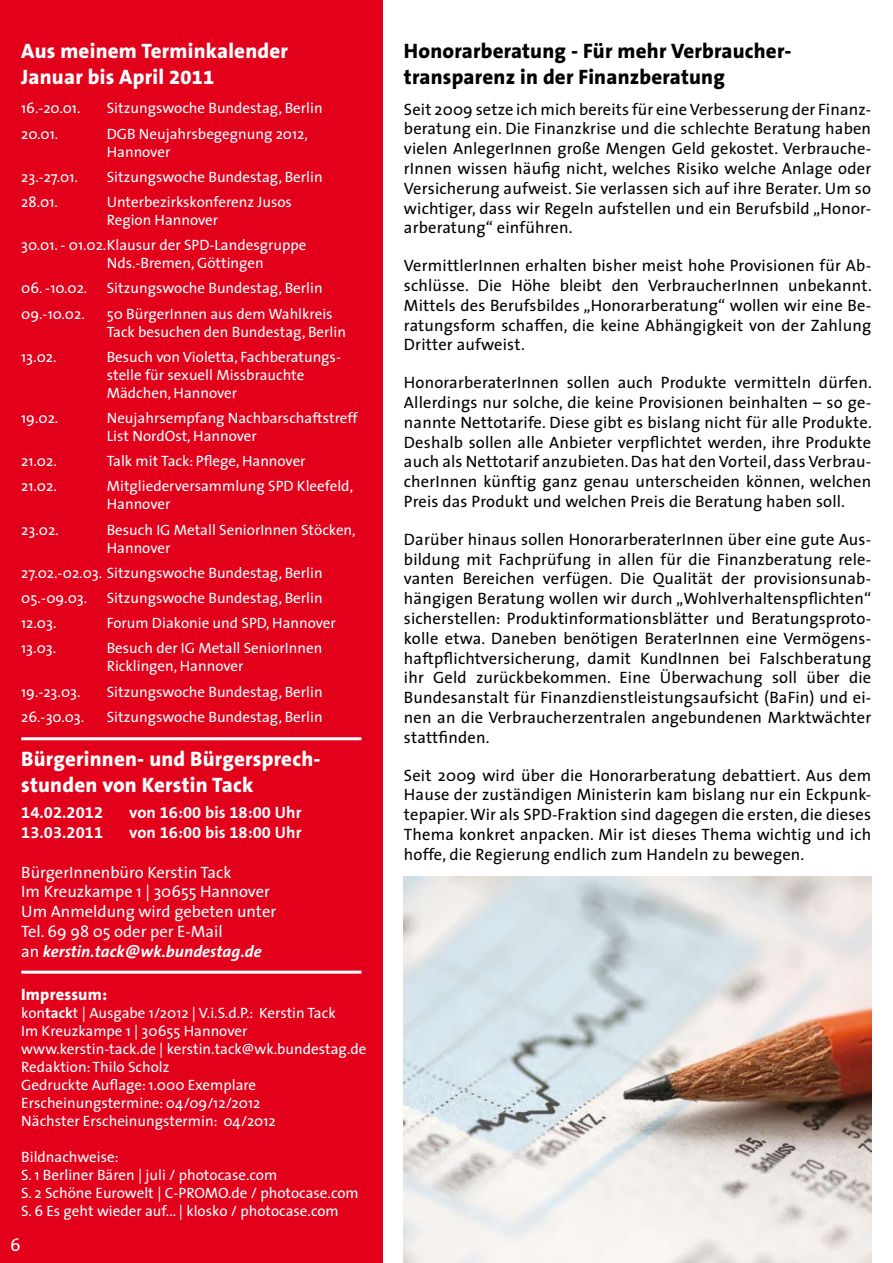
<style>
.page{position:relative;width:893px;height:1263px;background:#fff}
.page>*{position:absolute;margin:0;border:0;box-sizing:border-box;transform-origin:0 0}
.t1{font:800 21px/25.2px "The Sans B8";letter-spacing:.01em;color:#fff}
.t2{font:800 21px/25.2px "The Sans B8";letter-spacing:.01em;color:#000}
.t3{font:18px "The Sans";color:#fff}
.t4{font:16.5px/19.8px "The Sans";letter-spacing:.01em;color:#000;text-align:justify}
.t5{font:16.5px/19.8px "The Sans";color:#fff}
.t6{font:700 16.5px "The Sans B7";letter-spacing:.005em;color:#fff}
.t7{font:italic 700 16.5px "The Sans B7";color:#fff}
.t8{font:800 16.5px "The Sans B8";letter-spacing:.01em;color:#fff}
.t9{font:15px/18px "The Sans";color:#fff}
.s1{font-size:20.25px}
.s2{font-family:"The Sans";font-weight:400;font-style:normal}
.s3{font-family:"The Sans B7";font-weight:700}
</style>
<div class="page">
<div style="left:0;top:0;width:383px;height:1263px;background:#e2001a"></div>
<hr style="left:21px;top:971px;width:340px;height:3px;background:#fff">
<hr style="left:21px;top:737px;width:340px;height:3px;background:#fff">
<img style="left:404px;top:876px;width:467px;height:387px">
<p class="t1" style="left:21px;top:39px;width:268px">Aus meinem Terminkalender<br>Januar bis April <span class="s1">2011</span></p>
<p class="t9" style="left:21px;top:99px;width:61px">16.-20.01.</p>
<p class="t9" style="left:107px;top:99px;width:217px">Sitzungswoche Bundestag, Berlin</p>
<p class="t9" style="left:21px;top:125px;width:39px">20.01.</p>
<p class="t9" style="left:107px;top:125px;width:203px">DGB Neujahrsbegegnung 2012,<br>Hannover</p>
<p class="t9" style="left:21px;top:168px;width:58px">23.-27.01.</p>
<p class="t9" style="left:107px;top:168px;width:217px">Sitzungswoche Bundestag, Berlin</p>
<p class="t9" style="left:21px;top:193px;width:38px">28.01.</p>
<p class="t9" style="left:107px;top:193px;width:187px">Unterbezirkskonferenz Jusos<br>Region Hannover</p>
<p class="t9" style="left:107px;top:236px;width:201px;text-indent:-86px">30.01. - 01.02.Klausur der SPD-Landesgruppe<br>Nds.-Bremen, Göttingen</p>
<p class="t9" style="left:21px;top:279px;width:68px">06. -10.02.</p>
<p class="t9" style="left:107px;top:279px;width:217px">Sitzungswoche Bundestag, Berlin</p>
<p class="t9" style="left:21px;top:305px;width:65px">09.-10.02.</p>
<p class="t9" style="left:107px;top:305px;width:241px">50 BürgerInnen aus dem Wahlkreis<br>Tack besuchen den Bundestag, Berlin</p>
<p class="t9" style="left:21px;top:348px;width:37px">13.02.</p>
<p class="t9" style="left:107px;top:348px;width:236px">Besuch von Violetta, Fachberatungs&shy;stelle für sexuell Missbrauchte<br>Mädchen, Hannover</p>
<p class="t9" style="left:21px;top:409px;width:39px">19.02.</p>
<p class="t9" style="left:107px;top:409px;width:252px">Neujahrsempfang Nachbarschaftstreff<br>List NordOst, Hannover</p>
<p class="t9" style="left:21px;top:452px;width:37px">21.02.</p>
<p class="t9" style="left:107px;top:452px;width:200px">Talk mit Tack: Pflege, Hannover</p>
<p class="t9" style="left:21px;top:477px;width:37px">21.02.</p>
<p class="t9" style="left:107px;top:477px;width:248px">Mitgliederversammlung SPD Kleefeld,<br>Hannover</p>
<p class="t9" style="left:21px;top:521px;width:39px">23.02.</p>
<p class="t9" style="left:107px;top:521px;width:250px">Besuch IG Metall SeniorInnen Stöcken,<br>Hannover</p>
<p class="t9" style="left:21px;top:560px;width:303px;line-height:25.2px">27.02.-02.03. Sitzungswoche Bundestag, Berlin<br>05.-09.03.</p>
<p class="t9" style="left:107px;top:589px;width:217px">Sitzungswoche Bundestag, Berlin</p>
<p class="t9" style="left:21px;top:614px;width:37px">12.03.</p>
<p class="t9" style="left:107px;top:614px;width:231px">Forum Diakonie und SPD, Hannover</p>
<p class="t9" style="left:21px;top:639px;width:36px">13.03.</p>
<p class="t9" style="left:107px;top:639px;width:217px">Besuch der IG Metall SeniorInnen<br>Ricklingen, Hannover</p>
<p class="t9" style="left:21px;top:683px;width:61px">19.-23.03.</p>
<p class="t9" style="left:107px;top:683px;width:217px">Sitzungswoche Bundestag, Berlin</p>
<p class="t9" style="left:21px;top:708px;width:65px">26.-30.03.</p>
<p class="t9" style="left:107px;top:708px;width:217px">Sitzungswoche Bundestag, Berlin</p>
<p class="t1" style="left:21px;top:747px;width:301px">Bürgerinnen- und Bürgersprech&shy;stunden von Kerstin Tack</p>
<p class="t6" style="left:21px;top:804px;width:83px">14.02.2012</p>
<p class="t6" style="left:129px;top:804px;width:174px">von 16:00 bis 18:00 Uhr</p>
<p class="t6" style="left:21px;top:824px;width:83px">13.03.2011</p>
<p class="t6" style="left:129px;top:824px;width:174px">von 16:00 bis 18:00 Uhr</p>
<p class="t5" style="left:21px;top:862px;width:257px">BürgerInnenbüro Kerstin Tack<br>Im Kreuzkampe 1 | 30655 Hannover<br>Um Anmeldung wird gebeten unter<br>Tel. 69 98 05 oder per E-Mail</p>
<p class="t7" style="left:21px;top:942px;width:242px"><span class="s2">an</span> kerstin.tack@wk.bundestag.de</p>
<p class="t8" style="left:21px;top:986px;width:87px">Impressum:</p>
<p class="t9" style="left:21px;top:1004px;width:347px">kon<span class="s3">tack</span>t | Ausgabe 1/2012 | V.i.S.d.P.: Kerstin Tack<br>Im Kreuzkampe 1 | 30655 Hannover www.kerstin-tack.de | kerstin.tack@wk.bundestag.de Redaktion: Thilo Scholz<br>Gedruckte Auflage: 1.000 Exemplare Erscheinungstermine: 04/09/12/2012<br>Nächster Erscheinungstermin: 04/2012</p>
<p class="t9" style="left:21px;top:1148px;width:339px">Bildnachweise:<br>S. 1 Berliner Bären | juli / photocase.com<br>S. 2 Schöne Eurowelt | C-PROMO.de / photocase.com S. 6 Es geht wieder auf... | klosko / photocase.com</p>
<p class="t3" style="left:10px;top:1233px;width:12px">6</p>
<p class="t2" style="left:404px;top:39px;width:389px">Honorarberatung - Für mehr Verbraucher&shy;transparenz in der Finanzberatung</p>
<p class="t4" style="left:404px;top:99px;width:469px">Seit 2009 setze ich mich bereits für eine Verbesserung der Finanz&shy;beratung ein. Die Finanzkrise und die schlechte Beratung haben vielen AnlegerInnen große Mengen Geld gekostet. Verbrauche&shy;rInnen wissen häufig nicht, welches Risiko welche Anlage oder Versicherung aufweist. Sie verlassen sich auf ihre Berater. Um so wichtiger, dass wir Regeln aufstellen und ein Berufsbild „Honor&shy;arberatung“ einführen.</p>
<p class="t4" style="left:404px;top:256px;width:469px">VermittlerInnen erhalten bisher meist hohe Provisionen für Ab&shy;schlüsse. Die Höhe bleibt den VerbraucherInnen unbekannt.<br>Mittels des Berufsbildes „Honorarberatung“ wollen wir eine Be&shy;ratungsform schaffen, die keine Abhängigkeit von der Zahlung Dritter aufweist.</p>
<p class="t4" style="left:404px;top:373px;width:469px">HonorarberaterInnen sollen auch Produkte vermitteln dürfen.<br>Allerdings nur solche, die keine Provisionen beinhalten – so ge&shy;nannte Nettotarife. Diese gibt es bislang nicht für alle Produkte.<br>Deshalb sollen alle Anbieter verpflichtet werden, ihre Produkte auch als Nettotarif anzubieten. Das hat den Vorteil, dass Verbrau&shy;cherInnen künftig ganz genau unterscheiden können, welchen Preis das Produkt und welchen Preis die Beratung haben soll.</p>
<p class="t4" style="left:404px;top:529px;width:469px">Darüber hinaus sollen HonorarberaterInnen über eine gute Aus&shy;bildung mit Fachprüfung in allen für die Finanzberatung rele&shy;vanten Bereichen verfügen. Die Qualität der provisionsunab&shy;hängigen Beratung wollen wir durch „Wohlverhaltenspflichten“ sicherstellen: Produktinformationsblätter und Beratungsproto&shy;kolle etwa. Daneben benötigen BeraterInnen eine Vermögens&shy;haftpflichtversicherung, damit KundInnen bei Falschberatung ihr Geld zurückbekommen. Eine Überwachung soll über die Bundesanstalt für Finanzdienstleistungsaufsicht (BaFin) und ei&shy;nen an die Verbraucherzentralen angebundenen Marktwächter stattfinden.</p>
<p class="t4" style="left:404px;top:765px;width:469px">Seit 2009 wird über die Honorarberatung debattiert. Aus dem Hause der zuständigen Ministerin kam bislang nur ein Eckpunk&shy;tepapier. Wir als SPD-Fraktion sind dagegen die ersten, die dieses Thema konkret anpacken. Mir ist dieses Thema wichtig und ich hoffe, die Regierung endlich zum Handeln zu bewegen.</p>
</div>
